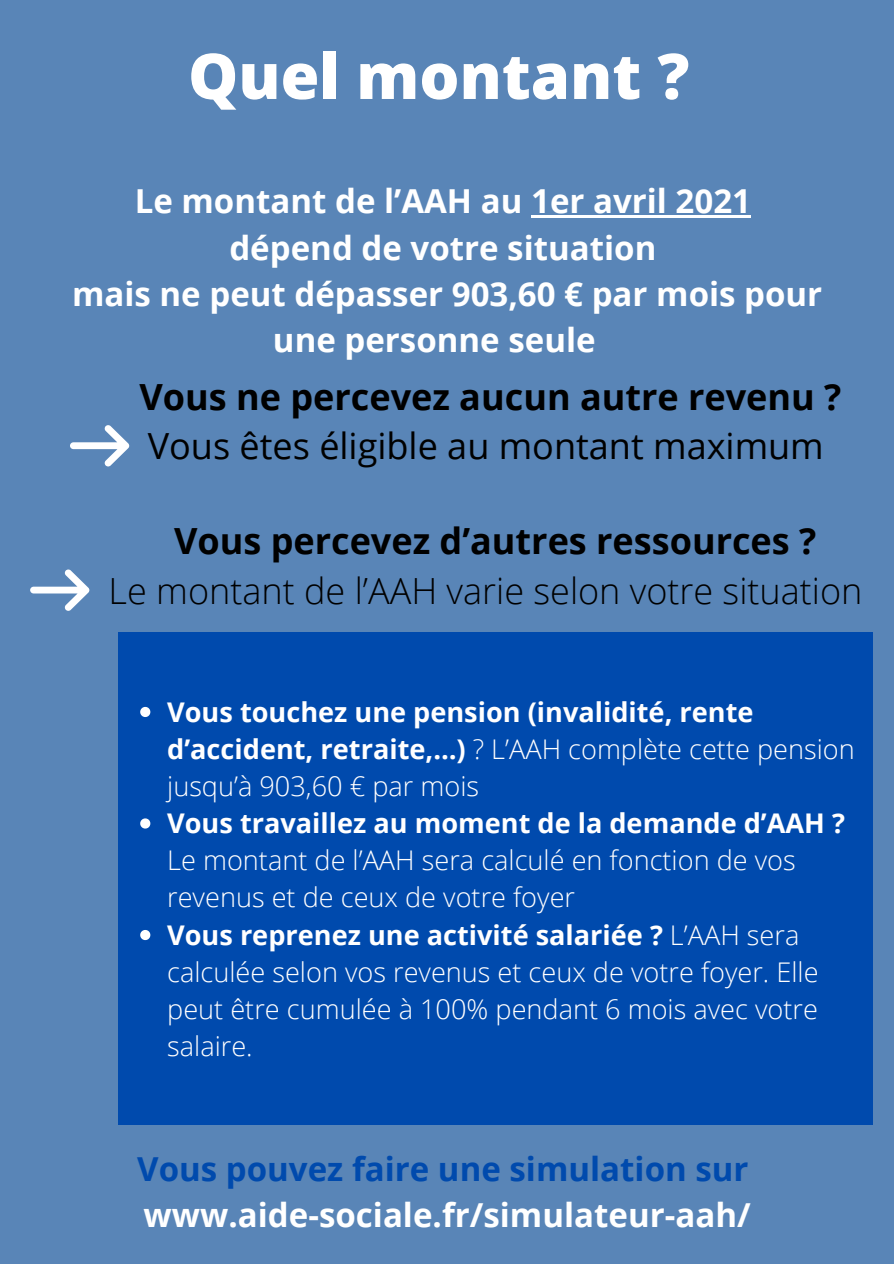
<style>
.page{position:relative;width:894px;height:1264px;background:#fff}
.page>*{position:absolute;margin:0;border:0;box-sizing:border-box;transform-origin:0 0}
.t1{font:800 63px "Open Sans";color:#fff}
.t2{font:700 36px "Open Sans";color:#000}
.t3{font:300 36px "Open Sans";color:#000}
.t4{font:36px "Open Sans";color:#000}
.t5{font:700 33px/46.2px "Open Sans";color:#fff}
.t6{font:700 33px "Open Sans";color:#004aad}
.t7{font:300 27.15px/37.2px "Open Sans";color:#fff}
.t8{font:700 27.15px/37.2px "Open Sans";color:#fff}
.s1{font-weight:300}
.s2{font-weight:700}
</style>
<div class="page">
<div style="left:0;top:0;width:893px;height:1263px;background:#5985b7"></div>
<svg style="left:70px;top:425px;width:59px;height:41px"></svg>
<svg style="left:30px;top:569px;width:60px;height:42px"></svg>
<div style="left:118px;top:632px;width:753px;height:492px;background:#004aad"></div>
<hr style="left:531px;top:216px;width:219px;height:2px;background:#fff">
<svg style="left:140px;top:707px;width:10px;height:10px"></svg>
<svg style="left:140px;top:818px;width:10px;height:10px"></svg>
<svg style="left:140px;top:930px;width:10px;height:10px"></svg>
<p class="t1" style="left:188px;top:32px;width:502px">Quel montant ?</p>
<p class="t5" style="left:135px;top:177px;width:617px">Le montant de l’AAH au 1er avril 2021</p>
<p class="t5" style="left:229px;top:224px;width:428px">dépend de votre situation</p>
<p class="t5" style="left:273px;top:270px;width:550px;text-indent:-201px">mais ne peut dépasser 903,60 € par mois pour une personne seule</p>
<p class="t2" style="left:139px;top:371px;width:703px">Vous ne percevez aucun autre revenu ?</p>
<p class="t4" style="left:148px;top:421px;width:677px">Vous êtes éligible au montant maximum</p>
<p class="t2" style="left:174px;top:516px;width:643px">Vous percevez d’autres ressources ?</p>
<p class="t3" style="left:109px;top:565px;width:755px">Le montant de l’AAH varie selon votre situation</p>
<p class="t8" style="left:167px;top:692px;width:689px">Vous touchez une pension (invalidité, rente d’accident, retraite,…) <span class="s1">? L’AAH complète cette pension jusqu’à 903,60 € par mois</span></p>
<p class="t7" style="left:167px;top:804px;width:679px"><span class="s2">Vous travaillez au moment de la demande d’AAH ?<br></span>Le montant de l’AAH sera calculé en fonction de vos revenus et de ceux de votre foyer</p>
<p class="t7" style="left:167px;top:915px;width:652px"><span class="s2">Vous reprenez une activité salariée ?</span> L’AAH sera calculée selon vos revenus et ceux de votre foyer. Elle peut être cumulée à 100% pendant 6 mois avec votre salaire.</p>
<p class="t6" style="left:137px;top:1145px;width:612px">Vous pouvez faire une simulation sur</p>
<p class="t5" style="left:144px;top:1190px;width:608px">www.aide-sociale.fr/simulateur-aah/</p>
</div>
